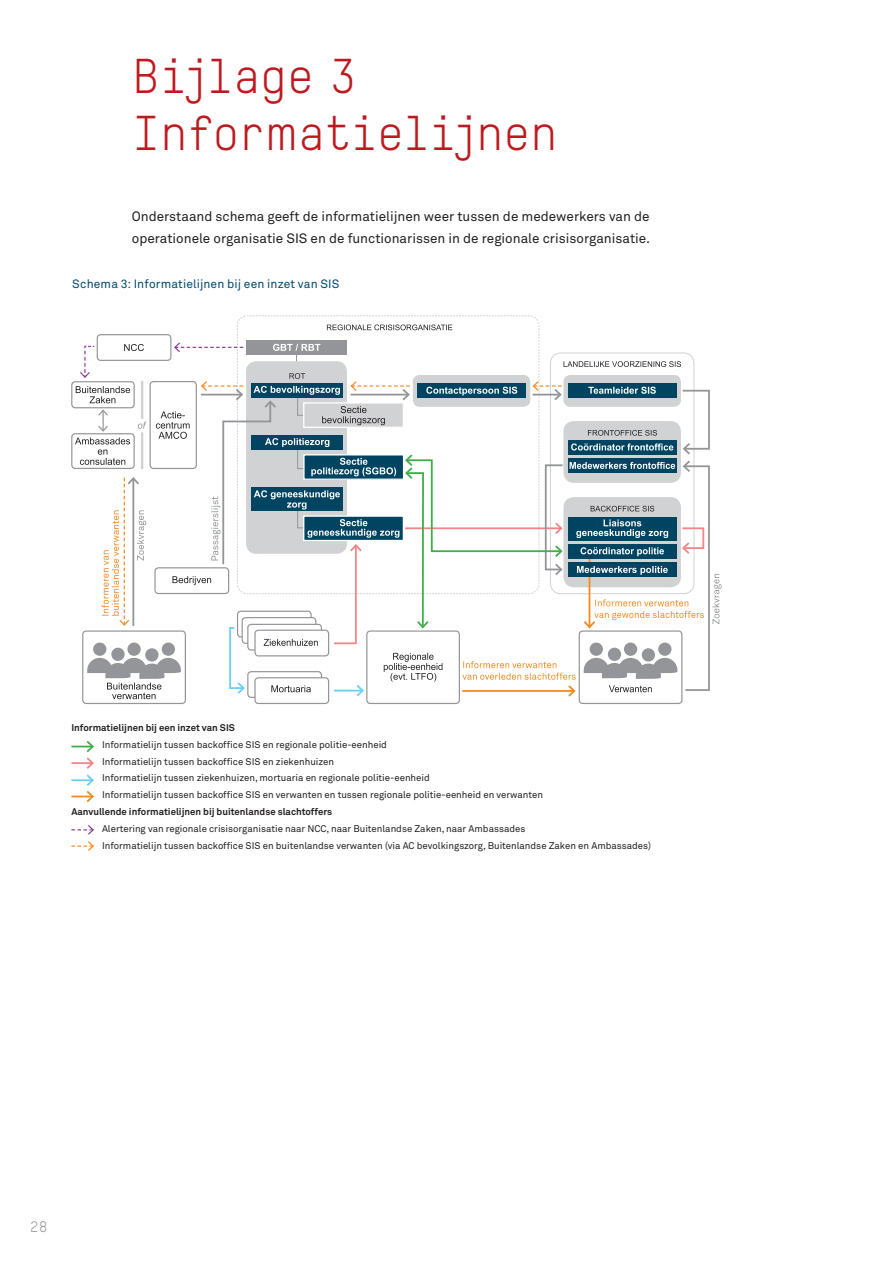
<style>
.page{position:relative;width:893px;height:1263px;background:#fff}
.page>*{position:absolute;margin:0;border:0;box-sizing:border-box;transform-origin:0 0}
.Hoofdstuk{font:48px/57.6px "TSTARTW";letter-spacing:.005em;color:#bd1a1f}
.t1{font:15px "TSTARTW";color:#939598}
.Platte_tekst{font:13.5px/22.5px "Akkurat Std";color:#231f20}
.Bovenschrift{font:12px "Akkurat Std";letter-spacing:.01em;color:#004b6c}
.t2{font:9.6px "Akkurat";color:#231f20}
.t3{font:700 9.6px "Akkurat";color:#231f20}
</style>
<div class="page">
<div style="left:366px;top:630px;width:94px;height:74px;border:1px solid #939598;border-radius:3px"></div>
<div style="left:254px;top:677px;width:75px;height:27px;border:1px solid #939598;border-radius:3px"></div>
<div style="left:82px;top:630px;width:104px;height:74px;border:1px solid #939598;border-radius:3px"></div>
<div style="left:71px;top:433px;width:64px;height:36px;border:1px solid #939598;border-radius:3px"></div>
<div style="left:71px;top:381px;width:64px;height:27px;border:1px solid #939598;border-radius:3px"></div>
<div style="left:579px;top:630px;width:103px;height:74px;border:1px solid #939598;border-radius:3px"></div>
<svg style="left:71px;top:741px;width:23px;height:62px"></svg>
<svg style="left:71px;top:825px;width:23px;height:26px"></svg>
<svg style="left:75px;top:315px;width:647px;height:384px"></svg>
<p class="Hoofdstuk" style="left:132px;top:46px;width:427px">Bijlage 3<br>Informatielijnen</p>
<p class="Platte_tekst" style="left:132px;top:205px;width:520px">Onderstaand schema geeft de informatielijnen weer tussen de medewerkers van de operationele organisatie SIS en de functionarissen in de regionale crisisorganisatie.</p>
<p class="Bovenschrift" style="left:72px;top:277px;width:269px">Schema 3: Informatielijnen bij een inzet van SIS</p>
<p class="t3" style="left:71px;top:722px;width:165px">Informatielijnen bij een inzet van SIS</p>
<p class="t2" style="left:102px;top:738px;width:286px">Informatielijn tussen backoffice SIS en regionale politie-eenheid</p>
<p class="t2" style="left:102px;top:755px;width:234px">Informatielijn tussen backoffice SIS en ziekenhuizen</p>
<p class="t2" style="left:102px;top:772px;width:329px">Informatielijn tussen ziekenhuizen, mortuaria en regionale politie-eenheid</p>
<p class="t2" style="left:102px;top:789px;width:442px">Informatielijn tussen backoffice SIS en verwanten en tussen regionale politie-eenheid en verwanten</p>
<p class="t3" style="left:71px;top:806px;width:262px">Aanvullende informatielijnen bij buitenlandse slachtoffers</p>
<p class="t2" style="left:102px;top:822px;width:425px">Alertering van regionale crisisorganisatie naar NCC, naar Buitenlandse Zaken, naar Ambassades</p>
<p class="t2" style="left:102px;top:839px;width:551px">Informatielijn tussen backoffice SIS en buitenlandse verwanten (via AC bevolkingszorg, Buitenlandse Zaken en Ambassades)</p>
<h2 class="t1" style="left:30px;top:1218px;width:19px">28</h2>
</div>
